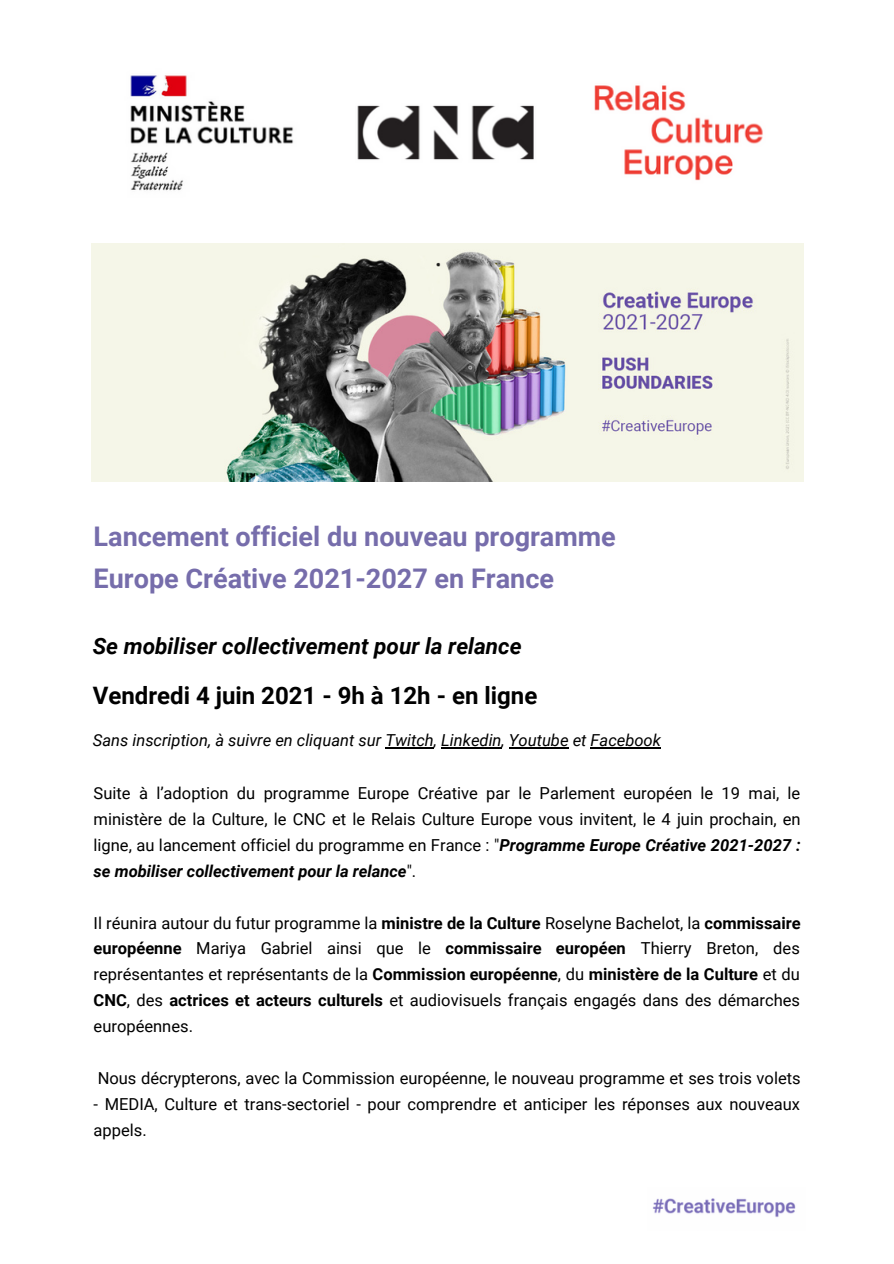
<style>
.page{position:relative;width:894px;height:1264px;background:#fff}
.page>*{position:absolute;margin:0;border:0;box-sizing:border-box;transform-origin:0 0}
.t1{font:700 27px "Roboto";color:#766dab}
.t2{font:700 24px "Roboto";color:#000}
.t3{font:italic 700 22.5px "Roboto";color:#000}
.t4{font:16.5px/26px "Roboto";color:#000;text-align:justify}
.t5{font:italic 16.5px "Roboto";color:#000}
.s1{font-weight:700;font-style:italic}
.s2{font-weight:700}
</style>
<div class="page">
<img style="left:130px;top:75px;width:633px;height:116px">
<img style="left:91px;top:243px;width:712px;height:238px">
<hr style="left:385px;top:747px;width:49px;height:2px;background:#000">
<hr style="left:441px;top:747px;width:60px;height:2px;background:#000">
<hr style="left:508px;top:747px;width:60px;height:2px;background:#000">
<hr style="left:590px;top:747px;width:71px;height:2px;background:#000">
<img style="left:653px;top:1198px;width:143px;height:20px">
<p class="t1" style="left:94px;top:521px;width:523px">Lancement officiel du nouveau programme</p>
<p class="t1" style="left:94px;top:563px;width:462px">Europe Créative 2021-2027 en France</p>
<p class="t3" style="left:93px;top:632px;width:430px">Se mobiliser collectivement pour la relance</p>
<p class="t2" style="left:93px;top:681px;width:446px">Vendredi 4 juin 2021 - 9h à 12h - en ligne</p>
<p class="t5" style="left:93px;top:730px;width:569px">Sans inscription, à suivre en cliquant sur Twitch, Linkedin, Youtube et Facebook</p>
<p class="t4" style="left:94px;top:780px;width:708px">Suite à l’adoption du programme Europe Créative par le Parlement européen le 19 mai, le ministère de la Culture, le CNC et le Relais Culture Europe vous invitent, le 4 juin prochain, en ligne, au lancement officiel du programme en France : "<span class="s1">Programme Europe Créative 2021-2027 : se mobiliser collectivement pour la relance</span>".</p>
<p class="t4" style="left:94px;top:909px;width:708px">Il réunira autour du futur programme la <span class="s2">ministre de la Culture</span> Roselyne Bachelot, la <span class="s2">commissaire européenne</span> Mariya Gabriel ainsi que le <span class="s2">commissaire européen</span> Thierry Breton, des représentantes et représentants de la <span class="s2">Commission européenne</span>, du <span class="s2">ministère de la Culture</span> et du <span class="s2">CNC</span>, des <span class="s2">actrices et acteurs culturels</span> et audiovisuels français engagés dans des démarches européennes.</p>
<p class="t4" style="left:98px;top:1065px;width:704px">Nous décrypterons, avec la Commission européenne, le nouveau programme et ses trois volets</p>
<p class="t4" style="left:94px;top:1091px;width:707px">- MEDIA, Culture et trans-sectoriel - pour comprendre et anticiper les réponses aux nouveaux appels.</p>
</div>
